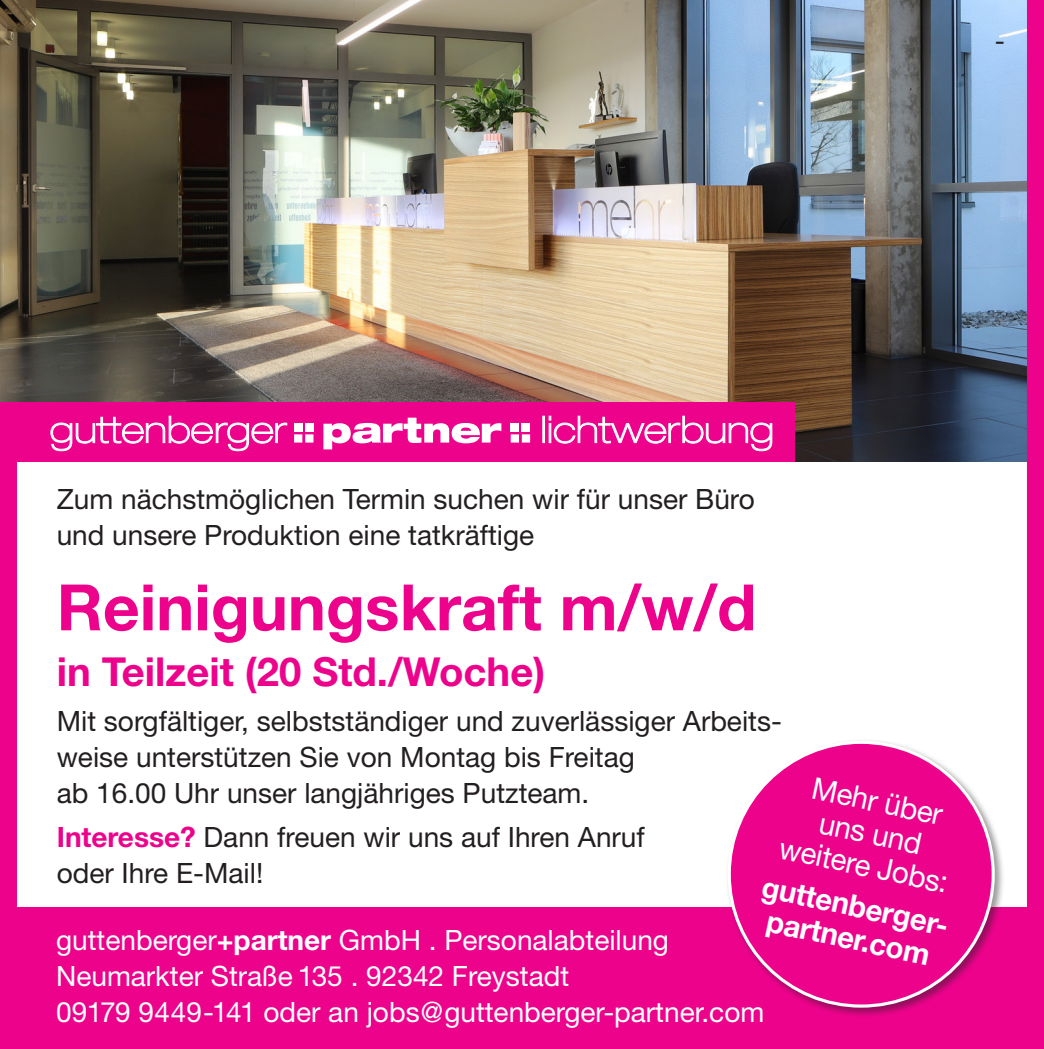
<style>
.page{position:relative;width:1044px;height:1049px;background:#fff}
.page>*{position:absolute;margin:0;border:0;box-sizing:border-box;transform-origin:0 0}
.Stellenbeschreibung{font:700 64px "Helvetica Neue LT Std";color:#ed028c}
.Stellenbeschreibung-2{font:700 40px "Helvetica Neue LT Std";color:#ed028c}
.Stellenbeschreibung-3{font:30.2px/32.6px "Helvetica Neue LT Std";color:#fff;text-align:center}
.Stellenbeschreibung-4{font:700 30.2px/32.6px "Helvetica Neue LT Std";color:#fff;text-align:center}
.Stellenbeschreibung-5{font:28px/36px "Helvetica Neue LT Std";color:#231f20}
.Stellenbeschreibung-6{font:28px/36px "Helvetica Neue LT Std";color:#fff}
.Stellenbeschreibung-7{font:26px "Helvetica Neue LT Std";color:#231f20}
.s1{font-weight:700;color:#ed028c}
.s2{font-weight:700}
</style>
<div class="page">
<img style="left:0;top:0;width:1043px;height:907px">
<div style="left:0;top:907px;width:1043px;height:142px;background:#ed028c"></div>
<div style="left:725px;top:738px;width:279px;height:280px;background:#231f20;opacity:.45"></div>
<div style="left:729px;top:742px;width:263px;height:264px;background:#ed028c;border-radius:50%"></div>
<div style="left:0;top:402px;width:794px;height:60px;background:#ed028c"></div>
<svg style="left:323px;top:418px;width:178px;height:31px"></svg>
<div style="left:294px;top:424px;width:8px;height:8px;background:#fff"></div>
<div style="left:510px;top:424px;width:9px;height:8px;background:#fff"></div>
<div style="left:305px;top:424px;width:8px;height:8px;background:#fff"></div>
<div style="left:521px;top:424px;width:9px;height:8px;background:#fff"></div>
<div style="left:294px;top:434px;width:8px;height:9px;background:#fff"></div>
<div style="left:510px;top:434px;width:9px;height:9px;background:#fff"></div>
<div style="left:305px;top:434px;width:8px;height:9px;background:#fff"></div>
<div style="left:521px;top:434px;width:9px;height:9px;background:#fff"></div>
<svg style="left:50px;top:415px;width:237px;height:36px"></svg>
<svg style="left:542px;top:415px;width:230px;height:36px"></svg>
<p class="Stellenbeschreibung-7" style="left:994px;top:25px;width:12px">-</p>
<p class="Stellenbeschreibung-5" style="left:57px;top:481px;width:699px">Zum nächstmöglichen Termin suchen wir für unser Büro und unsere Produktion eine tatkräftige</p>
<p class="Stellenbeschreibung" style="left:57px;top:568px;width:701px">Reinigungskraft m/w/d</p>
<p class="Stellenbeschreibung-2" style="left:57px;top:647px;width:490px">in Teilzeit (20 Std./Woche)</p>
<p class="Stellenbeschreibung-5" style="left:57px;top:702px;width:726px">Mit sorgfältiger, selbstständiger und zuverlässiger Arbeits&shy;weise unterstützen Sie von Montag bis Freitag<br>ab 16.00 Uhr unser langjähriges Putzteam.</p>
<p class="Stellenbeschreibung-5" style="left:57px;top:818px;width:589px"><span class="s1">Interesse?</span> Dann freuen wir uns auf Ihren Anruf oder Ihre E-Mail!</p>
<p class="Stellenbeschreibung-3" style="left:796px;top:767px;width:173px;rotate:12deg">Mehr über uns und weitere Jobs:</p>
<p class="Stellenbeschreibung-4" style="left:765px;top:869px;width:194px;rotate:12deg">guttenberger&shy;partner.com</p>
<p class="Stellenbeschreibung-6" style="left:56px;top:921px;width:709px">guttenberger<span class="s2">+partner</span> GmbH . Personalabteilung<br>Neumarkter Straße 135 . 92342 Freystadt<br>09179 9449-141 oder an jobs@guttenberger-partner.com</p>
</div>
